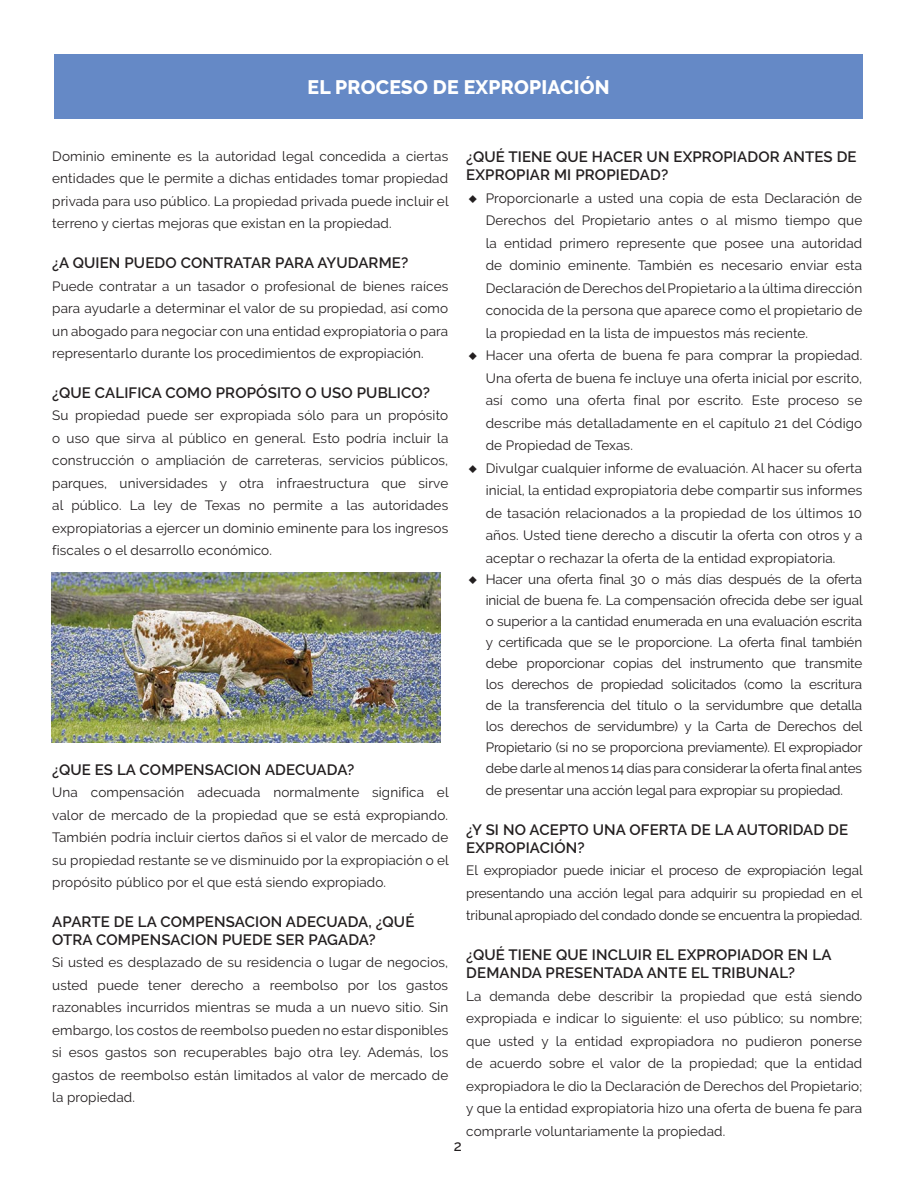
<style>
.page{position:relative;width:918px;height:1188px;background:#fff}
.page>*{position:absolute;margin:0;border:0;box-sizing:border-box;transform-origin:0 0}
.t1{font:800 19.5px "Raleway";letter-spacing:.01em;color:#fff}
.t2{font:600 15px/18px "Raleway";letter-spacing:.01em;color:#231f20}
.t3{font:500 15px "Raleway";color:#231f20}
.t4{font:13.5px/22.5px "Raleway";letter-spacing:.01em;color:#231f20;text-align:justify}
.t5{font:13.5px "Raleway";letter-spacing:-.01em;color:#231f20}
</style>
<div class="page">
<div style="left:54px;top:54px;width:809px;height:65px;background:#6589c6"></div>
<img style="left:52px;top:573px;width:388px;height:169px">
<h1 class="t1" style="left:307px;top:76px;width:304px">EL PROCESO DE EXPROPIACIÓN</h1>
<p class="t4" style="left:52px;top:145px;width:398px">Dominio eminente es la autoridad legal concedida a ciertas entidades que le permite a dichas entidades tomar propiedad privada para uso público. La propiedad privada puede incluir el terreno y ciertas mejoras que existan en la propiedad.</p>
<p class="t2" style="left:52px;top:254px;width:358px">¿A QUIEN PUEDO CONTRATAR PARA AYUDARME?</p>
<p class="t4" style="left:52px;top:275px;width:398px">Puede contratar a un tasador o profesional de bienes raíces para ayudarle a determinar el valor de su propiedad, así como un abogado para negociar con una entidad expropiatoria o para representarlo durante los procedimientos de expropiación.</p>
<p class="t2" style="left:52px;top:383px;width:379px">¿QUE CALIFICA COMO PROPÓSITO O USO PUBLICO?</p>
<p class="t4" style="left:52px;top:404px;width:398px">Su propiedad puede ser expropiada sólo para un propósito o uso que sirva al público en general. Esto podría incluir la construcción o ampliación de carreteras, servicios públicos, parques, universidades y otra infraestructura que sirve al público. La ley de Texas no permite a las autoridades expropiatorias a ejercer un dominio eminente para los ingresos fiscales o el desarrollo económico.</p>
<p class="t2" style="left:52px;top:760px;width:303px">¿QUE ES LA COMPENSACION ADECUADA?</p>
<p class="t4" style="left:52px;top:781px;width:398px">Una compensación adecuada normalmente significa el valor de mercado de la propiedad que se está expropiando.<br>También podría incluir ciertos daños si el valor de mercado de su propiedad restante se ve disminuido por la expropiación o el propósito público por el que está siendo expropiado.</p>
<p class="t2" style="left:52px;top:913px;width:364px">APARTE DE LA COMPENSACION ADECUADA, ¿QUÉ<br>OTRA COMPENSACION PUEDE SER PAGADA?</p>
<p class="t4" style="left:52px;top:951px;width:398px">Si usted es desplazado de su residencia o lugar de negocios, usted puede tener derecho a reembolso por los gastos razonables incurridos mientras se muda a un nuevo sitio. Sin embargo, los costos de reembolso pueden no estar disponibles si esos gastos son recuperables bajo otra ley. Además, los gastos de reembolso están limitados al valor de mercado de la propiedad.</p>
<p class="t2" style="left:466px;top:148px;width:392px">¿QUÉ TIENE QUE HACER UN EXPROPIADOR ANTES DE<br>EXPROPIAR MI PROPIEDAD?</p>
<p class="t4" style="left:486px;top:187px;width:378px;text-align:left">Proporcionarle a usted una copia de esta Declaración de Derechos del Propietario antes o al mismo tiempo que la entidad primero represente que posee una autoridad de dominio eminente. También es necesario enviar esta Declaración de Derechos del Propietario a la última dirección conocida de la persona que aparece como el propietario de la propiedad en la lista de impuestos más reciente.<br>Hacer una oferta de buena fe para comprar la propiedad.<br>Una oferta de buena fe incluye una oferta inicial por escrito, así como una oferta final por escrito. Este proceso se describe más detalladamente en el capítulo 21 del Código de Propiedad de Texas.<br>Divulgar cualquier informe de evaluación. Al hacer su oferta inicial, la entidad expropiatoria debe compartir sus informes de tasación relacionados a la propiedad de los últimos 10 años. Usted tiene derecho a discutir la oferta con otros y a aceptar o rechazar la oferta de la entidad expropiatoria.</p>
<p class="t4" style="left:486px;top:569px;width:378px;line-height:21px">Hacer una oferta final 30 o más días después de la oferta inicial de buena fe. La compensación ofrecida debe ser igual o superior a la cantidad enumerada en una evaluación escrita y certificada que se le proporcione. La oferta final también debe proporcionar copias del instrumento que transmite los derechos de propiedad solicitados (como la escritura de la transferencia del título o la servidumbre que detalla los derechos de servidumbre) y la Carta de Derechos del Propietario (si no se proporciona previamente). El expropiador debe darle al menos 14 días para considerar la oferta final antes</p>
<p class="t5" style="left:486px;top:783px;width:359px">de presentar una acción legal para expropiar su propiedad.</p>
<p class="t2" style="left:466px;top:821px;width:383px">¿Y SI NO ACEPTO UNA OFERTA DE LA AUTORIDAD DE<br>EXPROPIACIÓN?</p>
<p class="t4" style="left:466px;top:859px;width:398px">El expropiador puede iniciar el proceso de expropiación legal presentando una acción legal para adquirir su propiedad en el tribunal apropiado del condado donde se encuentra la propiedad.</p>
<p class="t2" style="left:466px;top:946px;width:367px">¿QUÉ TIENE QUE INCLUIR EL EXPROPIADOR EN LA<br>DEMANDA PRESENTADA ANTE EL TRIBUNAL?</p>
<p class="t4" style="left:466px;top:985px;width:398px">La demanda debe describir la propiedad que está siendo expropiada e indicar lo siguiente: el uso público; su nombre; que usted y la entidad expropiadora no pudieron ponerse de acuerdo sobre el valor de la propiedad; que la entidad expropiadora le dio la Declaración de Derechos del Propietario; y que la entidad expropiatoria hizo una oferta de buena fe para comprarle voluntariamente la propiedad.</p>
<p class="t3" style="left:454px;top:1137px;width:10px">2</p>
</div>
